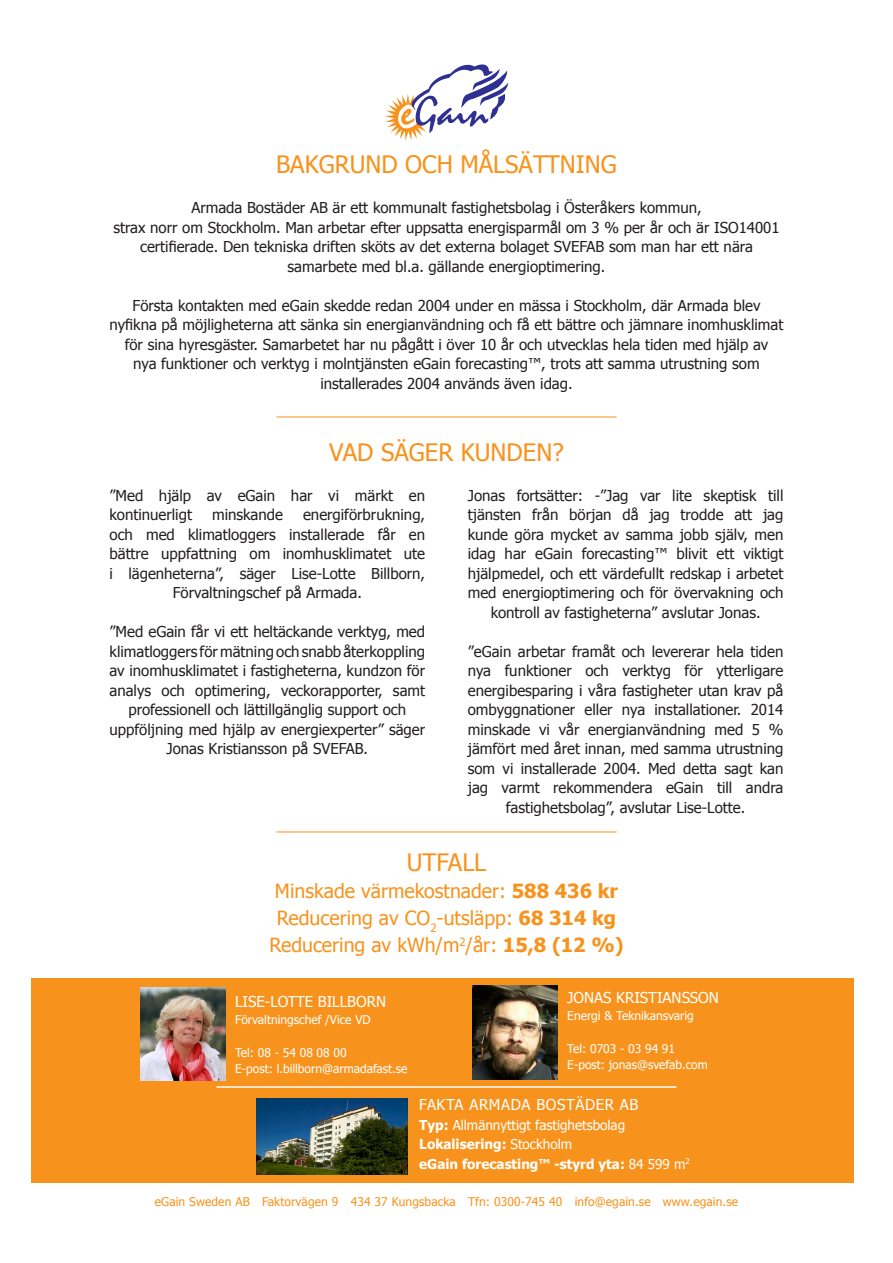
<style>
.page{position:relative;width:893px;height:1263px;background:#fff}
.page>*{position:absolute;margin:0;border:0;box-sizing:border-box;transform-origin:0 0}
.t1{font:24px "Tahoma";color:#f7931d}
.t2{font:19.5px "Tahoma";color:#f7931d}
.t3{font:15px/19.5px "Tahoma";color:#231f20;text-align:center}
.t4{font:15px "Tahoma";color:#fff}
.t5{font:15px "Tahoma";letter-spacing:.04em;color:#fff}
.t6{font:700 13.5px "Tahoma";color:#fff}
.t7{font:13.5px "Tahoma";color:#fff}
.t8{font:12px "Tahoma";color:#fff}
.t9{font:12px "Tahoma";letter-spacing:.01em;color:#f7931d}
.s1{font-weight:700}
.s2{font-weight:400}
</style>
<div class="page">
<hr style="left:276px;top:417px;width:341px;height:1px;background:#f7931d">
<hr style="left:276px;top:832px;width:341px;height:1px;background:#f7931d">
<div style="left:31px;top:978px;width:823px;height:205px;background:#f7931d"></div>
<hr style="left:216px;top:1086px;width:461px;height:2px;background:#fff">
<img style="left:141px;top:987px;width:84px;height:93px">
<img style="left:257px;top:1099px;width:150px;height:75px">
<svg style="left:385px;top:64px;width:123px;height:77px"></svg>
<img style="left:473px;top:985px;width:85px;height:94px">
<p class="t1" style="left:276px;top:148px;width:342px">BAKGRUND OCH MÅLSÄTTNING</p>
<p class="t3" style="left:191px;top:197px;width:512px">Armada Bostäder AB är ett kommunalt fastighetsbolag i Österåkers kommun,</p>
<p class="t3" style="left:113px;top:217px;width:668px">strax norr om Stockholm. Man arbetar efter uppsatta energisparmål om 3 % per år och är ISO14001 certifierade. Den tekniska driften sköts av det externa bolaget SVEFAB som man har ett nära samarbete med bl.a. gällande energioptimering.</p>
<p class="t3" style="left:110px;top:295px;width:675px">Första kontakten med eGain skedde redan 2004 under en mässa i Stockholm, där Armada blev nyfikna på möjligheterna att sänka sin energianvändning och få ett bättre och jämnare inomhusklimat för sina hyresgäster. Samarbetet har nu pågått i över 10 år och utvecklas hela tiden med hjälp av<br>nya funktioner och verktyg i molntjänsten eGain forecasting™, trots att samma utrustning som installerades 2004 används även idag.</p>
<p class="t1" style="left:329px;top:436px;width:236px">VAD SÄGER KUNDEN?</p>
<p class="t3" style="left:110px;top:485px;width:317px;text-align:left">”Med hjälp av eGain har vi märkt en kontinuerligt</p>
<p class="t3" style="left:212px;top:504px;width:72px">minskande</p>
<p class="t3" style="left:303px;top:504px;width:124px">energiförbrukning,</p>
<p class="t3" style="left:110px;top:524px;width:317px">och med klimatloggers installerade får en</p>
<p class="t3" style="left:110px;top:543px;width:317px">bättre uppfattning om inomhusklimatet ute</p>
<p class="t3" style="left:110px;top:563px;width:317px">i lägenheterna”, säger Lise-Lotte Billborn,</p>
<p class="t3" style="left:173px;top:582px;width:191px">Förvaltningschef på Armada.</p>
<p class="t3" style="left:110px;top:621px;width:317px">”Med eGain får vi ett heltäckande verktyg, med klimatloggers för mätning och snabb återkoppling av inomhusklimatet i fastigheterna, kundzon för analys och optimering, veckorapporter, samt professionell och lättillgänglig support och</p>
<p class="t3" style="left:110px;top:719px;width:317px">uppföljning med hjälp av energiexperter” säger<br>Jonas Kristiansson på SVEFAB.</p>
<p class="t3" style="left:468px;top:485px;width:317px">Jonas fortsätter: -”Jag var lite skeptisk till tjänsten från början då jag trodde att jag kunde göra mycket av samma jobb själv, men idag har eGain forecasting™ blivit ett viktigt hjälpmedel, och ett värdefullt redskap i arbetet med energioptimering och för övervakning och kontroll av fastigheterna” avslutar Jonas.</p>
<p class="t3" style="left:468px;top:641px;width:317px">”eGain arbetar framåt och levererar hela tiden nya funktioner och verktyg för ytterligare energibesparing i våra fastigheter utan krav på ombyggnationer eller nya installationer. 2014 minskade vi vår energianvändning med 5 % jämfört med året innan, med samma utrustning som vi installerade 2004. Med detta sagt kan jag varmt rekommendera eGain till andra fastighetsbolag”, avslutar Lise-Lotte.</p>
<p class="t1" style="left:407px;top:846px;width:81px">UTFALL</p>
<p class="t2" style="left:275px;top:878px;width:345px">Minskade värmekostnader: <span class="s1">588 436 kr</span></p>
<p class="t2" style="left:277px;top:905px;width:341px">Reducering av CO<sub>2</sub>-utsläpp: <span class="s1">68 314 kg</span></p>
<p class="t2" style="left:269px;top:932px;width:356px">Reducering av kWh/m<sup>2</sup>/år: <span class="s1">15,8 (12 %)</span></p>
<p class="t4" style="left:235px;top:992px;width:152px">LISE-LOTTE BILLBORN</p>
<p class="t8" style="left:235px;top:1011px;width:137px">Förvaltningschef /Vice VD</p>
<p class="t8" style="left:235px;top:1044px;width:113px">Tel: 08 - 54 08 08 00</p>
<p class="t8" style="left:235px;top:1061px;width:174px">E-post: l.billborn@armadafast.se</p>
<p class="t4" style="left:567px;top:988px;width:153px">JONAS KRISTIANSSON</p>
<p class="t8" style="left:567px;top:1007px;width:128px">Energi &amp; Teknikansvarig</p>
<p class="t8" style="left:567px;top:1040px;width:109px">Tel: 0703 - 03 94 91</p>
<p class="t8" style="left:567px;top:1057px;width:142px">E-post: jonas@svefab.com</p>
<p class="t5" style="left:419px;top:1095px;width:221px">FAKTA ARMADA BOSTÄDER AB</p>
<p class="t7" style="left:419px;top:1116px;width:207px"><span class="s1">Typ:</span> Allmännyttigt fastighetsbolag</p>
<p class="t6" style="left:419px;top:1135px;width:154px">Lokalisering: <span class="s2">Stockholm</span></p>
<p class="t6" style="left:419px;top:1154px;width:272px">eGain forecasting™ -styrd yta: <span class="s2">84 599 m</span><sup>2</sup></p>
<p class="t9" style="left:155px;top:1193px;width:585px">eGain Sweden AB Faktorvägen 9 434 37 Kungsbacka Tfn: 0300-745 40 info@egain.se www.egain.se</p>
</div>
